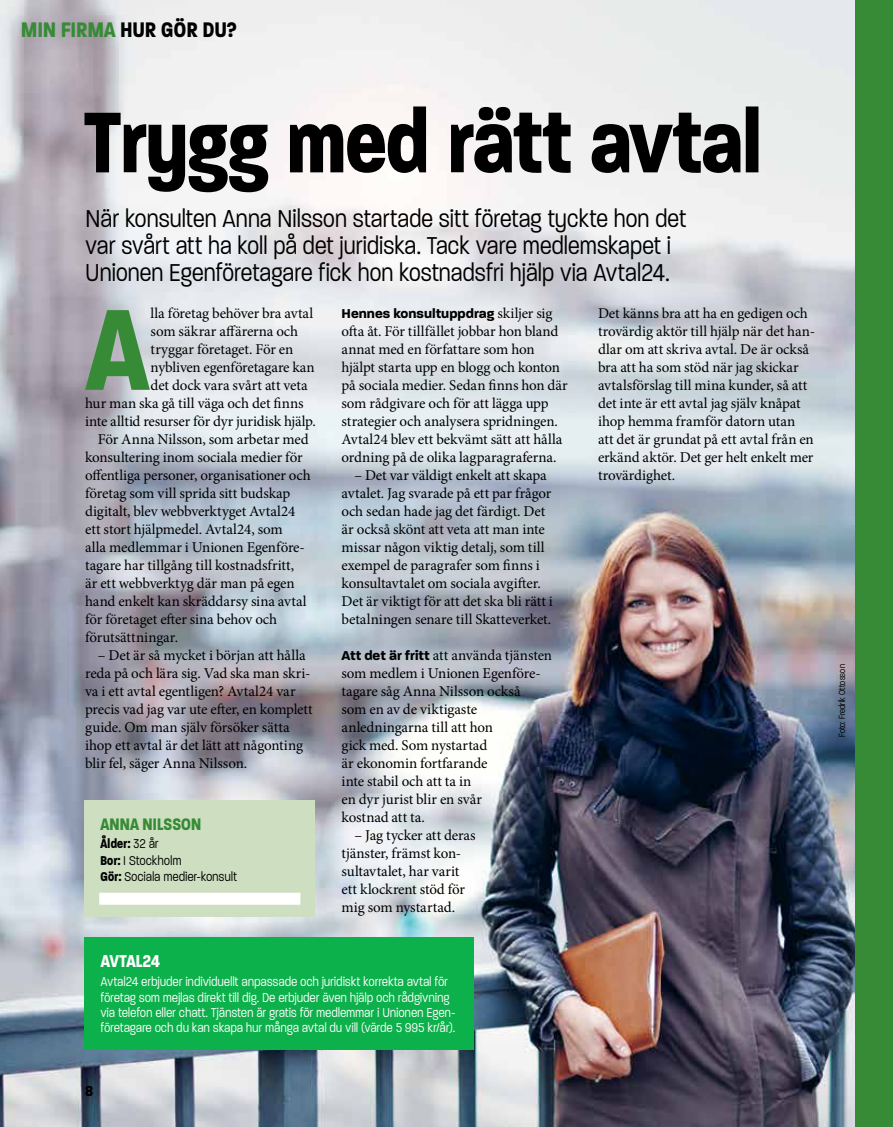
<style>
.page{position:relative;width:893px;height:1127px;background:#fff}
.page>*{position:absolute;margin:0;border:0;box-sizing:border-box;transform-origin:0 0}
.t1{font:700 155.4px "Paralucent Condensed";color:#378b36}
.t2{font:700 116.4px "Paralucent Condensed";letter-spacing:-.015em;color:#000}
.t3{font:300 33px/27px "Paralucent Condensed";letter-spacing:.005em;color:#000}
.t4{font:700 28.5px "Paralucent Condensed";color:#000}
.t5{font:700 23.25px "Paralucent Condensed";letter-spacing:-.005em;color:#fff}
.t6{font:700 22.5px "Paralucent Condensed";letter-spacing:-.01em;color:#378b36}
.t7{font:700 19.65px "Paralucent Condensed";color:#000;scale:1.07 1}
.t8{font:300 17.25px/15px "Paralucent Condensed";letter-spacing:.01em;color:#fff}
.t9{font:300 17.25px/16.5px "Paralucent Condensed";letter-spacing:.01em;color:#000}
.t10{font:15px/18px "Minion Pro";letter-spacing:-.01em;color:#000}
.t11{font:700 13.8px "Paralucent";color:#000}
.t12{font:300 12px "Paralucent Condensed";color:#000}
.s1{color:#378b36}
.s2{font-weight:700}
.s3{font-family:"Minion Pro";font-weight:400;font-size:15px}
.s4{font-family:"Paralucent";font-weight:700;font-size:13.8px}
</style>
<div class="page">
<img style="left:0;top:0;width:856px;height:1127px">
<div style="left:856px;top:0;width:37px;height:1127px;background:#378b36"></div>
<div style="left:84px;top:800px;width:230px;height:116px;background:#cedfc1"></div>
<div style="left:99px;top:893px;width:201px;height:12px;background:#fff"></div>
<div style="left:84px;top:937px;width:389px;height:113px;background:#0db14b"></div>
<h3 class="t4" style="left:21px;top:15px;width:217px"><span class="s1">MIN FIRMA</span> HUR GÖR DU?</h3>
<h2 class="t2" style="left:84px;top:79px;width:680px">Trygg med rätt avtal</h2>
<h3 class="t3" style="left:86px;top:204px;width:602px">När konsulten Anna Nilsson startade sitt företag tyckte hon det var svårt att ha koll på det juridiska. Tack vare medlemskapet i<br>Unionen Egenföretagare fick hon kostnadsfri hjälp via Avtal24.</h3>
<h1 class="t1" style="left:87px;top:265px;width:66px">A</h1>
<p class="t10" style="left:151px;top:304px;width:164px">lla företag behöver bra avtal</p>
<p class="t10" style="left:151px;top:322px;width:149px">som säkrar affärerna och</p>
<p class="t10" style="left:151px;top:340px;width:144px">tryggar företaget. För en</p>
<p class="t10" style="left:151px;top:358px;width:166px">nybliven egenföretagare kan</p>
<p class="t10" style="left:151px;top:376px;width:158px">det dock vara svårt att veta</p>
<p class="t10" style="left:85px;top:394px;width:220px">hur man ska gå till väga och det finns</p>
<p class="t10" style="left:85px;top:412px;width:232px">inte alltid resurser för dyr juridisk hjälp.</p>
<p class="t10" style="left:98px;top:430px;width:212px">För Anna Nilsson, som arbetar med</p>
<p class="t10" style="left:85px;top:448px;width:219px">konsultering inom sociala medier för</p>
<p class="t10" style="left:85px;top:466px;width:227px">offentliga personer, organisationer och</p>
<p class="t10" style="left:85px;top:484px;width:207px">företag som vill sprida sitt budskap</p>
<p class="t10" style="left:85px;top:502px;width:212px">digitalt, blev webbverktyget Avtal24</p>
<p class="t10" style="left:85px;top:520px;width:199px">ett stort hjälpmedel. Avtal24, som</p>
<p class="t10" style="left:85px;top:538px;width:221px">alla medlemmar i Unionen Egenföre-</p>
<p class="t10" style="left:85px;top:556px;width:211px">tagare har tillgång till kostnadsfritt,</p>
<p class="t10" style="left:85px;top:574px;width:211px">är ett webbverktyg där man på egen</p>
<p class="t10" style="left:85px;top:592px;width:223px">hand enkelt kan skräddarsy sina avtal</p>
<p class="t10" style="left:85px;top:610px;width:194px">för företaget efter sina behov och</p>
<p class="t10" style="left:85px;top:628px;width:95px">förutsättningar.</p>
<p class="t10" style="left:85px;top:646px;width:229px;text-indent:13px">– Det är så mycket i början att hålla reda på och lära sig. Vad ska man skri&shy;va i ett avtal egentligen? Avtal24 var precis vad jag var ute efter, en komplett guide. Om man själv försöker sätta ihop ett avtal är det lätt att någonting blir fel, säger Anna Nilsson.</p>
<h3 class="t6" style="left:100px;top:812px;width:103px">ANNA NILSSON</h3>
<p class="t9" style="left:100px;top:835px;width:138px"><span class="s2">Ålder:</span> 32 år<br><span class="s2">Bor:</span> I Stockholm<br><span class="s2">Gör:</span> Sociala medier-konsult</p>
<p class="t11" style="left:342px;top:305px;width:212px">Hennes konsultuppdrag <span class="s3">skiljer sig</span></p>
<p class="t10" style="left:342px;top:322px;width:228px">ofta åt. För tillfället jobbar hon bland annat med en författare som hon hjälpt starta upp en blogg och konton på sociala medier. Sedan finns hon där som rådgivare och för att lägga upp strategier och analysera spridningen.<br>Avtal24 blev ett bekvämt sätt att hålla ordning på de olika lagparagraferna.</p>
<p class="t10" style="left:342px;top:466px;width:213px;text-indent:13px">– Det var väldigt enkelt att skapa avtalet. Jag svarade på ett par frågor och sedan hade jag det färdigt. Det är också skönt att veta att man inte missar någon viktig detalj, som till exempel de paragrafer som finns i konsultavtalet om sociala avgifter.<br>Det är viktigt för att det ska bli rätt i betalningen senare till Skatteverket.</p>
<p class="t10" style="left:342px;top:646px;width:212px"><span class="s4">Att det är fritt</span> att använda tjänsten som medlem i Unionen Egenföre&shy;tagare såg Anna Nilsson också<br>som en av de viktigaste anledningarna till att hon<br>gick med. Som nystartad<br>är ekonomin fortfarande<br>inte stabil och att ta in<br>en dyr jurist blir en svår<br>kostnad att ta.</p>
<p class="t10" style="left:342px;top:826px;width:136px;text-indent:13px">– Jag tycker att deras tjänster, främst kon&shy;sultavtalet, har varit ett klockrent stöd för mig som nystartad.</p>
<h3 class="t5" style="left:101px;top:948px;width:61px">AVTAL24</h3>
<p class="t8" style="left:101px;top:974px;width:356px">Avtal24 erbjuder individuellt anpassade och juridiskt korrekta avtal för företag som mejlas direkt till dig. De erbjuder även hjälp och rådgivning via telefon eller chatt. Tjänsten är gratis för medlemmar i Unionen Egen&shy;företagare och du kan skapa hur många avtal du vill (värde 5 995 kr/år).</p>
<h3 class="t7" style="left:85px;top:1080px;width:9px">8</h3>
<p class="t10" style="left:598px;top:304px;width:219px">Det känns bra att ha en gedigen och trovärdig aktör till hjälp när det han&shy;dlar om att skriva avtal. De är också bra att ha som stöd när jag skickar avtalsförslag till mina kunder, så att det inte är ett avtal jag själv knåpat ihop hemma framför datorn utan<br>att det är grundat på ett avtal från en erkänd aktör. Det ger helt enkelt mer trovärdighet.</p>
<p class="t12" style="left:835px;top:737px;width:75px;rotate:-90deg">Foto: Fredrik Ottosson</p>
</div>
